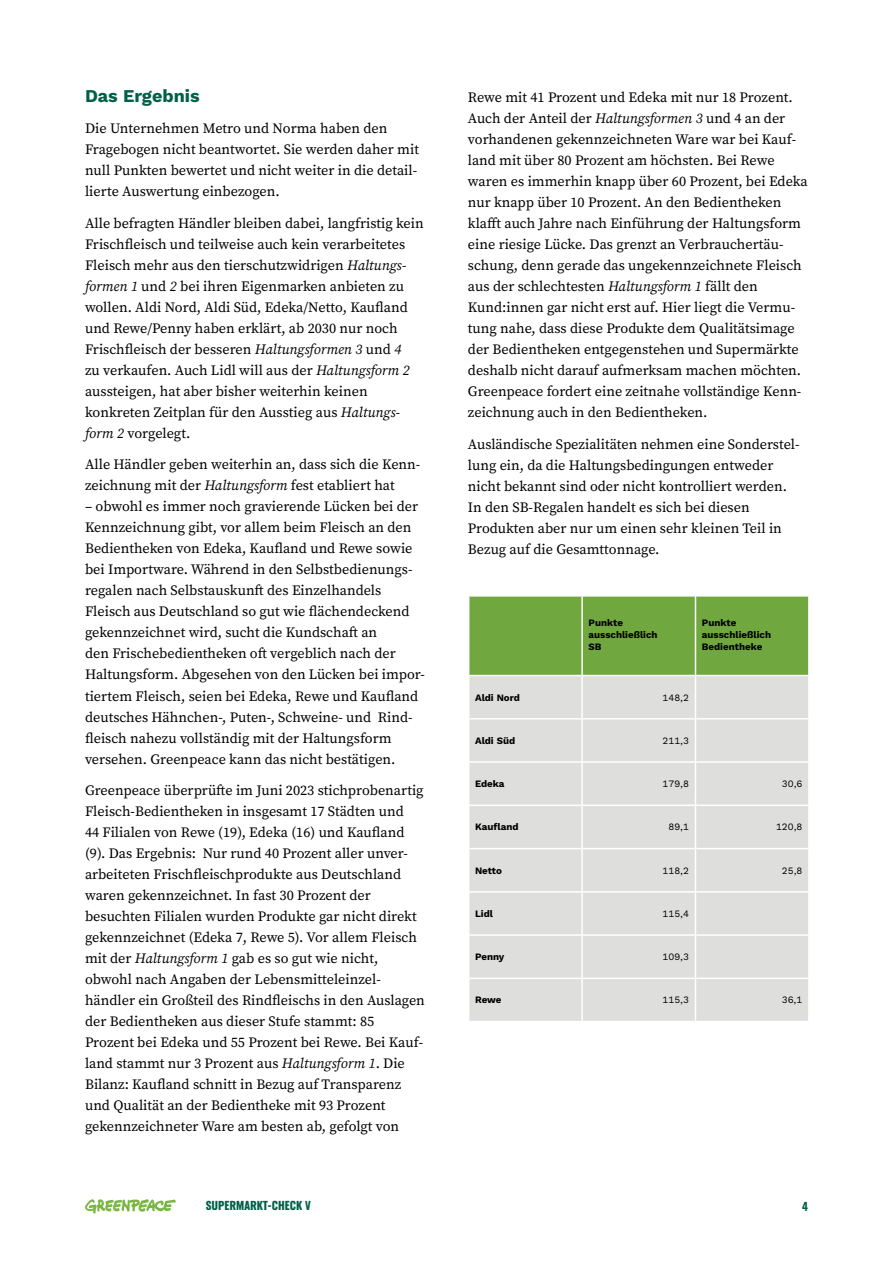
<style>
.page{position:relative;width:893px;height:1263px;background:#fff}
.page>*{position:absolute;margin:0;border:0;box-sizing:border-box;transform-origin:0 0}
.t1{font:18px "Work Sans";color:#006148}
.t2{font:14.25px/21px "Source Serif Pro";color:#000}
.t3{font:11.25px "Zodiac Sans";color:#006148}
.t4{font:9.75px/12px "Work Sans";color:#000}
.s1{font-style:italic}
</style>
<div class="page">
<div style="left:469px;top:597px;width:339px;height:78px;background:#70a73f"></div>
<svg style="left:469px;top:676px;width:339px;height:345px;background:#e0e0df"></svg>
<hr style="left:581px;top:595px;width:2px;height:80px;background:#fff">
<hr style="left:695px;top:595px;width:1px;height:80px;background:#fff">
<hr style="left:581px;top:675px;width:2px;height:44px;background:#fff">
<hr style="left:695px;top:675px;width:1px;height:44px;background:#fff">
<hr style="left:469px;top:718px;width:112px;height:1px;background:#fff">
<hr style="left:583px;top:718px;width:112px;height:1px;background:#fff">
<hr style="left:581px;top:719px;width:2px;height:43px;background:#fff">
<hr style="left:696px;top:718px;width:112px;height:1px;background:#fff">
<hr style="left:695px;top:719px;width:1px;height:43px;background:#fff">
<hr style="left:469px;top:761px;width:112px;height:2px;background:#fff">
<hr style="left:583px;top:761px;width:112px;height:2px;background:#fff">
<hr style="left:581px;top:762px;width:2px;height:43px;background:#fff">
<hr style="left:696px;top:761px;width:112px;height:2px;background:#fff">
<hr style="left:695px;top:762px;width:1px;height:43px;background:#fff">
<hr style="left:469px;top:804px;width:112px;height:2px;background:#fff">
<hr style="left:583px;top:804px;width:112px;height:2px;background:#fff">
<hr style="left:581px;top:805px;width:2px;height:43px;background:#fff">
<hr style="left:696px;top:804px;width:112px;height:2px;background:#fff">
<hr style="left:695px;top:805px;width:1px;height:43px;background:#fff">
<hr style="left:469px;top:848px;width:112px;height:1px;background:#fff">
<hr style="left:583px;top:848px;width:112px;height:1px;background:#fff">
<hr style="left:581px;top:848px;width:2px;height:44px;background:#fff">
<hr style="left:696px;top:848px;width:112px;height:1px;background:#fff">
<hr style="left:695px;top:848px;width:1px;height:44px;background:#fff">
<hr style="left:469px;top:891px;width:112px;height:1px;background:#fff">
<hr style="left:583px;top:891px;width:112px;height:1px;background:#fff">
<hr style="left:581px;top:892px;width:2px;height:43px;background:#fff">
<hr style="left:696px;top:891px;width:112px;height:1px;background:#fff">
<hr style="left:695px;top:892px;width:1px;height:43px;background:#fff">
<hr style="left:469px;top:934px;width:112px;height:2px;background:#fff">
<hr style="left:583px;top:934px;width:112px;height:2px;background:#fff">
<hr style="left:581px;top:935px;width:2px;height:43px;background:#fff">
<hr style="left:696px;top:934px;width:112px;height:2px;background:#fff">
<hr style="left:695px;top:935px;width:1px;height:43px;background:#fff">
<hr style="left:469px;top:977px;width:112px;height:2px;background:#fff">
<hr style="left:583px;top:977px;width:112px;height:2px;background:#fff">
<hr style="left:581px;top:978px;width:2px;height:44px;background:#fff">
<hr style="left:696px;top:977px;width:112px;height:2px;background:#fff">
<hr style="left:695px;top:978px;width:1px;height:44px;background:#fff">
<svg style="left:85px;top:1199px;width:91px;height:14px"></svg>
<p class="t1" style="left:85px;top:82px;width:116px">Das Ergebnis</p>
<p class="t2" style="left:85px;top:118px;width:335px">Die Unternehmen Metro und Norma haben den Fragebogen nicht beantwortet. Sie werden daher mit null Punkten bewertet und nicht weiter in die detail&shy;lierte Auswertung einbezogen.</p>
<p class="t2" style="left:85px;top:213px;width:340px">Alle befragten Händler bleiben dabei, langfristig kein Frischfleisch und teilweise auch kein verarbeitetes Fleisch mehr aus den tierschutzwidrigen <span class="s1">Haltungs&shy;formen 1</span> und <span class="s1">2</span> bei ihren Eigenmarken anbieten zu wollen. Aldi Nord, Aldi Süd, Edeka/Netto, Kaufland und Rewe/Penny haben erklärt, ab 2030 nur noch Frischfleisch der besseren <span class="s1">Haltungsformen 3</span> und <span class="s1">4<br></span>zu verkaufen. Auch Lidl will aus der <span class="s1">Haltungsform 2 </span>aussteigen, hat aber bisher weiterhin keinen konkreten Zeitplan für den Ausstieg aus <span class="s1">Haltungs-- form 2</span> vorgelegt.</p>
<p class="t2" style="left:85px;top:454px;width:337px">Alle Händler geben weiterhin an, dass sich die Kenn&shy;zeichnung mit der <span class="s1">Haltungsform</span> fest etabliert hat</p>
<p class="t2" style="left:85px;top:496px;width:341px">– obwohl es immer noch gravierende Lücken bei der Kennzeichnung gibt, vor allem beim Fleisch an den Bedientheken von Edeka, Kaufland und Rewe sowie bei Importware. Während in den Selbstbedienungs&shy;regalen nach Selbstauskunft des Einzelhandels Fleisch aus Deutschland so gut wie flächendeckend gekennzeichnet wird, sucht die Kundschaft an<br>den Frischebedientheken oft vergeblich nach der Haltungsform. Abgesehen von den Lücken bei impor&shy;tiertem Fleisch, seien bei Edeka, Rewe und Kaufland deutsches Hähnchen-, Puten-, Schweine- und Rind&shy;fleisch nahezu vollständig mit der Haltungsform versehen. Greenpeace kann das nicht bestätigen.</p>
<p class="t2" style="left:85px;top:780px;width:341px">Greenpeace überprüfte im Juni 2023 stichprobenartig Fleisch-Bedientheken in insgesamt 17 Städten und<br>44 Filialen von Rewe (19), Edeka (16) und Kaufland (9). Das Ergebnis: Nur rund 40 Prozent aller unver&shy;arbeiteten Frischfleischprodukte aus Deutschland waren gekennzeichnet. In fast 30 Prozent der besuchten Filialen wurden Produkte gar nicht direkt gekennzeichnet (Edeka 7, Rewe 5). Vor allem Fleisch mit der <span class="s1">Haltungsform 1</span> gab es so gut wie nicht, obwohl nach Angaben der Lebensmitteleinzel&shy;händler ein Großteil des Rindfleischs in den Auslagen der Bedientheken aus dieser Stufe stammt: 85<br>Prozent bei Edeka und 55 Prozent bei Rewe. Bei Kauf&shy;land stammt nur 3 Prozent aus <span class="s1">Haltungsform 1</span>. Die Bilanz: Kaufland schnitt in Bezug auf Transparenz und Qualität an der Bedientheke mit 93 Prozent gekennzeichneter Ware am besten ab, gefolgt von</p>
<p class="t2" style="left:468px;top:87px;width:341px">Rewe mit 41 Prozent und Edeka mit nur 18 Prozent.<br>Auch der Anteil der <span class="s1">Haltungsformen 3</span> und 4 an der vorhandenen gekennzeichneten Ware war bei Kauf&shy;land mit über 80 Prozent am höchsten. Bei Rewe waren es immerhin knapp über 60 Prozent, bei Edeka nur knapp über 10 Prozent. An den Bedientheken klafft auch Jahre nach Einführung der Haltungsform eine riesige Lücke. Das grenzt an Verbrauchertäu&shy;schung, denn gerade das ungekennzeichnete Fleisch aus der schlechtesten <span class="s1">Haltungsform 1</span> fällt den Kund:innen gar nicht erst auf. Hier liegt die Vermu&shy;tung nahe, dass diese Produkte dem Qualitätsimage der Bedientheken entgegenstehen und Supermärkte deshalb nicht darauf aufmerksam machen möchten.<br>Greenpeace fordert eine zeitnahe vollständige Kenn&shy;zeichnung auch in den Bedientheken.</p>
<p class="t2" style="left:468px;top:433px;width:333px">Ausländische Spezialitäten nehmen eine Sonderstel&shy;lung ein, da die Haltungsbedingungen entweder nicht bekannt sind oder nicht kontrolliert werden.<br>In den SB-Regalen handelt es sich bei diesen Produkten aber nur um einen sehr kleinen Teil in Bezug auf die Gesamttonnage.</p>
<p class="t4" style="left:588px;top:616px;width:71px">Punkte ausschließlich<br>SB</p>
<p class="t4" style="left:702px;top:616px;width:71px">Punkte ausschließlich<br>Bedientheke</p>
<p class="t4" style="left:475px;top:691px;width:46px">Aldi Nord</p>
<p class="t4" style="left:663px;top:691px;width:28px">148,2</p>
<p class="t4" style="left:475px;top:734px;width:42px">Aldi Süd</p>
<p class="t4" style="left:663px;top:734px;width:28px">211,3</p>
<p class="t4" style="left:475px;top:777px;width:31px">Edeka</p>
<p class="t4" style="left:663px;top:777px;width:28px">179,8</p>
<p class="t4" style="left:782px;top:777px;width:22px">30,6</p>
<p class="t4" style="left:475px;top:821px;width:45px">Kaufland</p>
<p class="t4" style="left:668px;top:821px;width:22px">89,1</p>
<p class="t4" style="left:776px;top:821px;width:28px">120,8</p>
<p class="t4" style="left:475px;top:864px;width:28px">Netto</p>
<p class="t4" style="left:663px;top:864px;width:28px">118,2</p>
<p class="t4" style="left:782px;top:864px;width:22px">25,8</p>
<p class="t4" style="left:475px;top:907px;width:20px">Lidl</p>
<p class="t4" style="left:663px;top:907px;width:28px">115,4</p>
<p class="t4" style="left:475px;top:950px;width:31px">Penny</p>
<p class="t4" style="left:663px;top:950px;width:28px">109,3</p>
<p class="t4" style="left:475px;top:994px;width:28px">Rewe</p>
<p class="t4" style="left:663px;top:994px;width:28px">115,3</p>
<p class="t4" style="left:782px;top:994px;width:22px">36,1</p>
<p class="t3" style="left:206px;top:1200px;width:107px">SUPERMARKT-CHECK V</p>
<p class="t3" style="left:802px;top:1200px;width:7px">4</p>
</div>
